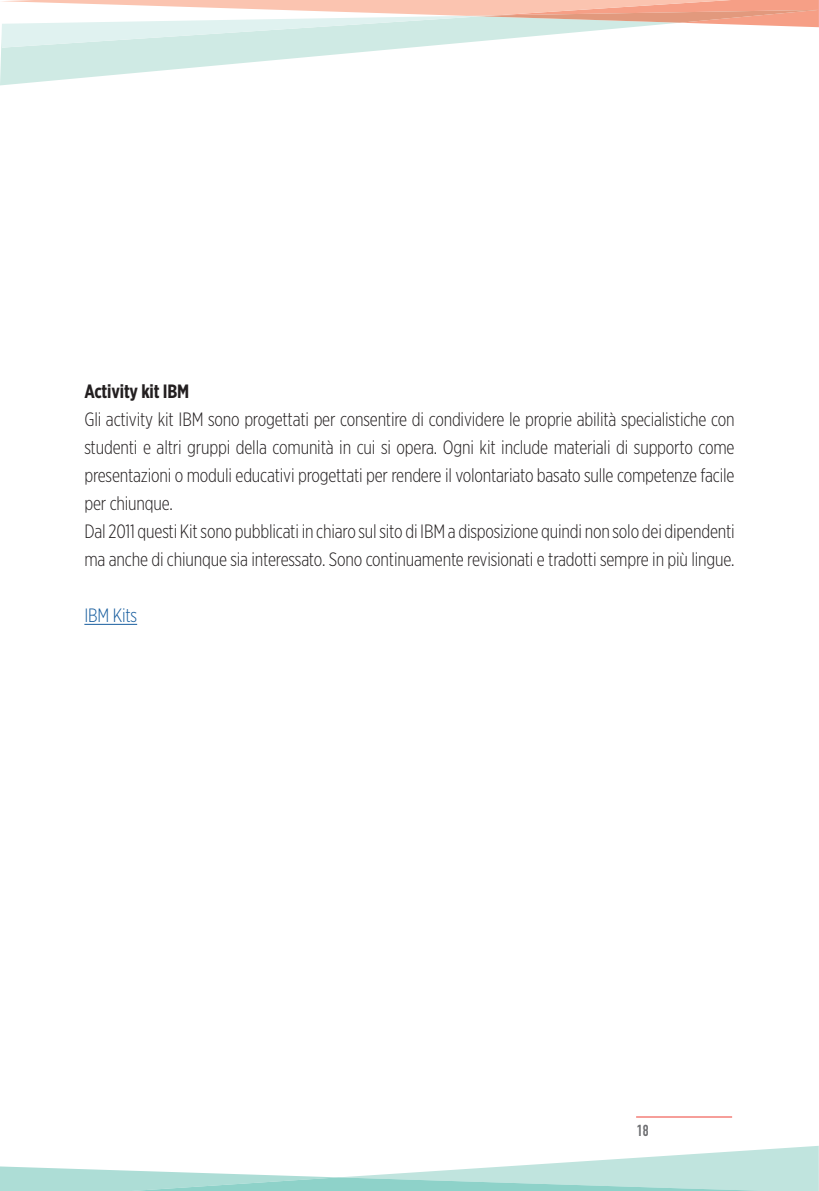
<style>
.page{position:relative;width:819px;height:1191px;background:#fff}
.page>*{position:absolute;margin:0;border:0;box-sizing:border-box;transform-origin:0 0}
.Testo{font:300 19.25px/28px "Gotham X Narrow";letter-spacing:-.01em;color:#231f20;text-align:justify}
.Testo-2{font:700 19.25px "Gotham X Narrow";letter-spacing:-.01em;color:#231f20}
.Testo-3{font:300 19.25px "Gotham X Narrow";letter-spacing:-.01em;color:#175d9e}
.t1{font:700 15.75px "DIN Condensed";color:#6c6d70}
</style>
<div class="page">
<svg style="left:0;top:48px;width:403px;height:37px"></svg>
<svg style="left:1px;top:0;width:818px;height:48px"></svg>
<svg style="left:0;top:1146px;width:819px;height:45px"></svg>
<hr style="left:636px;top:1116px;width:96px;height:1px;background:#ee3e35">
<hr style="left:84px;top:624px;width:53px;height:1px;background:#175d9e">
<p class="Testo-2" style="left:84px;top:380px;width:106px">Activity kit IBM</p>
<p class="Testo" style="left:84px;top:405px;width:651px">Gli activity kit IBM sono progettati per consentire di condividere le proprie abilità specialistiche con studenti e altri gruppi della comunità in cui si opera. Ogni kit include materiali di supporto come presentazioni o moduli educativi progettati per rendere il volontariato basato sulle competenze facile per chiunque.</p>
<p class="Testo" style="left:84px;top:517px;width:651px">Dal 2011 questi Kit sono pubblicati in chiaro sul sito di IBM a disposizione quindi non solo dei dipendenti ma anche di chiunque sia interessato. Sono continuamente revisionati e tradotti sempre in più lingue.</p>
<p class="Testo-3" style="left:84px;top:604px;width:54px">IBM Kits</p>
<p class="t1" style="left:636px;top:1119px;width:13px">18</p>
</div>
